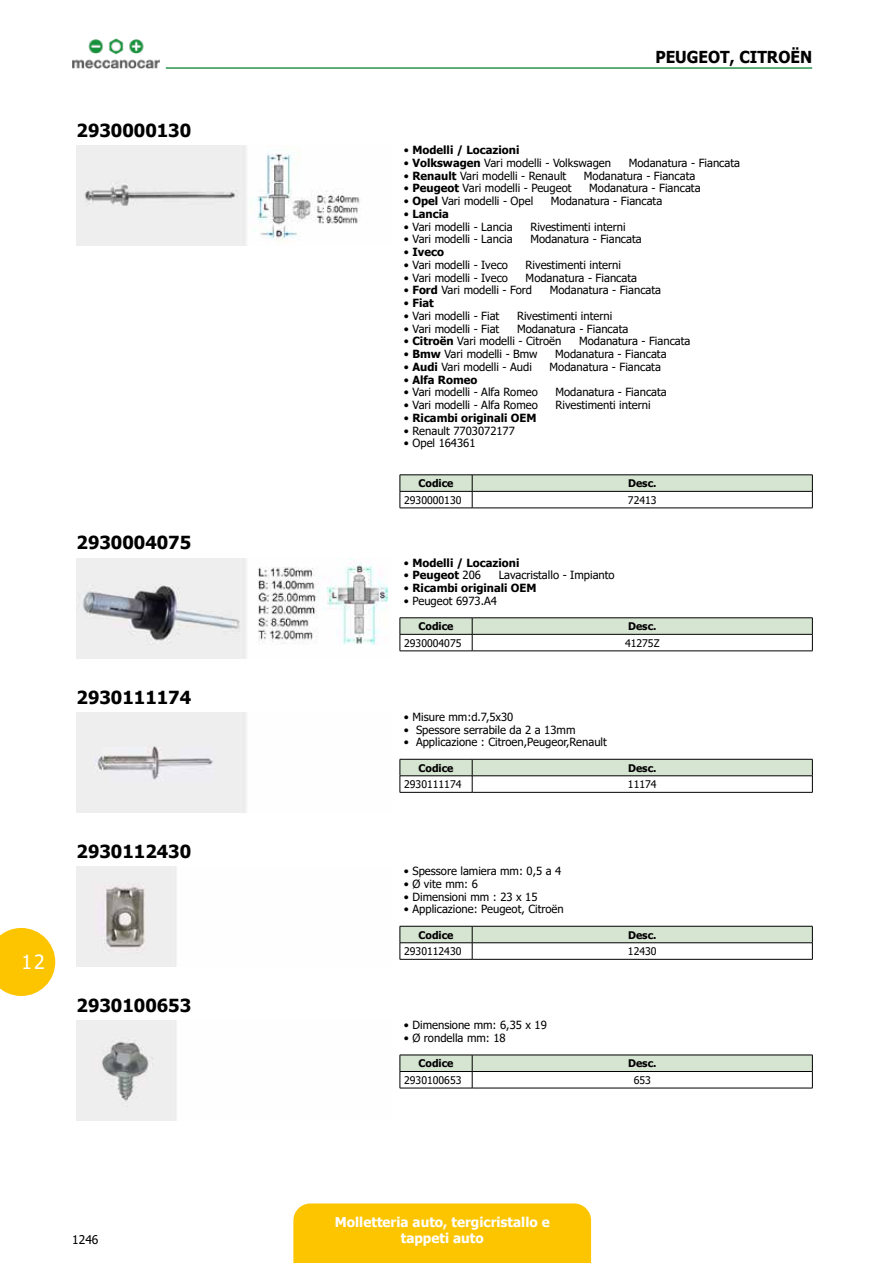
<style>
.page{position:relative;width:893px;height:1263px;background:#fff}
.page>*{position:absolute;margin:0;border:0;box-sizing:border-box;transform-origin:0 0}
.t1{font:19.5px "Tahoma";color:#fff}
.t2{font:700 18px "Tahoma";color:#000}
.t3{font:700 16.5px "Tahoma";color:#000;scale:.95 1}
.t4{font:700 13.5px/16.2px "Tahoma";color:#fff;text-align:center}
.t5{font:12px "Tahoma";color:#000}
.t6{font:11.25px "Tahoma";color:#000}
.t7{font:700 11.25px "Tahoma";color:#000}
.t8{font:10.5px "Tahoma";color:#000}
.t9{font:700 10.5px "Tahoma";color:#000}
.s1{font-weight:400}
.s2{font-weight:700}
</style>
<div class="page">
<div style="left:293px;top:1203px;width:298px;height:60px;background:#fdc500"></div>
<svg style="left:0;top:928px;width:55px;height:68px"></svg>
<img style="left:72px;top:38px;width:87px;height:31px">
<hr style="left:166px;top:67px;width:646px;height:2px;background:#28974e">
<img style="left:77px;top:146px;width:283px;height:100px">
<svg style="left:400px;top:475px;width:413px;height:33px"></svg>
<hr style="left:400px;top:508px;width:72px;height:1px;background:#000">
<hr style="left:472px;top:508px;width:341px;height:1px;background:#000">
<img style="left:77px;top:558px;width:312px;height:100px">
<hr style="left:400px;top:617px;width:72px;height:1px;background:#000">
<hr style="left:472px;top:617px;width:341px;height:1px;background:#000">
<svg style="left:400px;top:618px;width:413px;height:33px"></svg>
<hr style="left:400px;top:651px;width:72px;height:1px;background:#000">
<hr style="left:472px;top:651px;width:341px;height:1px;background:#000">
<img style="left:77px;top:712px;width:169px;height:100px">
<svg style="left:400px;top:759px;width:413px;height:33px"></svg>
<hr style="left:400px;top:792px;width:72px;height:1px;background:#000">
<hr style="left:472px;top:792px;width:341px;height:1px;background:#000">
<img style="left:77px;top:866px;width:100px;height:100px">
<svg style="left:400px;top:926px;width:413px;height:33px"></svg>
<hr style="left:400px;top:959px;width:72px;height:1px;background:#000">
<hr style="left:472px;top:959px;width:341px;height:1px;background:#000">
<img style="left:77px;top:1021px;width:100px;height:100px">
<svg style="left:400px;top:1055px;width:413px;height:33px"></svg>
<hr style="left:400px;top:1088px;width:72px;height:1px;background:#000">
<hr style="left:472px;top:1088px;width:341px;height:1px;background:#000">
<h2 class="t2" style="left:77px;top:118px;width:116px">2930000130</h2>
<h2 class="t2" style="left:77px;top:530px;width:116px">2930004075</h2>
<h2 class="t2" style="left:77px;top:684px;width:116px">2930111174</h2>
<h2 class="t2" style="left:77px;top:839px;width:116px">2930112430</h2>
<h1 class="t1" style="left:21px;top:949px;width:25px">12</h1>
<h2 class="t2" style="left:77px;top:993px;width:116px">2930100653</h2>
<p class="t5" style="left:72px;top:1231px;width:28px">1246</p>
<h3 class="t3" style="left:655px;top:45px;width:164px">Peug eot, Citroën</h3>
<p class="t7" style="left:404px;top:142px;width:117px"><span class="s1">•</span> Modelli / Locazioni</p>
<p class="t6" style="left:404px;top:155px;width:209px">• <span class="s2">Volkswagen</span> Vari modelli - Volkswagen</p>
<p class="t6" style="left:629px;top:155px;width:113px">Modanatura - Fiancata</p>
<p class="t6" style="left:404px;top:168px;width:164px">• <span class="s2">Renault</span> Vari modelli - Renault</p>
<p class="t6" style="left:584px;top:168px;width:113px">Modanatura - Fiancata</p>
<p class="t6" style="left:404px;top:181px;width:169px">• <span class="s2">Peugeot</span> Vari modelli - Peugeot</p>
<p class="t6" style="left:589px;top:181px;width:113px">Modanatura - Fiancata</p>
<p class="t6" style="left:404px;top:194px;width:131px">• <span class="s2">Opel</span> Vari modelli - Opel</p>
<p class="t6" style="left:551px;top:194px;width:113px">Modanatura - Fiancata</p>
<p class="t7" style="left:404px;top:206px;width:46px"><span class="s1">•</span> Lancia</p>
<p class="t6" style="left:404px;top:219px;width:110px">• Vari modelli - Lancia</p>
<p class="t6" style="left:530px;top:219px;width:97px">Rivestimenti interni</p>
<p class="t6" style="left:404px;top:232px;width:110px">• Vari modelli - Lancia</p>
<p class="t6" style="left:530px;top:232px;width:113px">Modanatura - Fiancata</p>
<p class="t7" style="left:404px;top:244px;width:42px"><span class="s1">•</span> Iveco</p>
<p class="t6" style="left:404px;top:257px;width:106px">• Vari modelli - Iveco</p>
<p class="t6" style="left:526px;top:257px;width:97px">Rivestimenti interni</p>
<p class="t6" style="left:404px;top:270px;width:106px">• Vari modelli - Iveco</p>
<p class="t6" style="left:526px;top:270px;width:113px">Modanatura - Fiancata</p>
<p class="t6" style="left:404px;top:283px;width:130px">• <span class="s2">Ford</span> Vari modelli - Ford</p>
<p class="t6" style="left:550px;top:283px;width:113px">Modanatura - Fiancata</p>
<p class="t7" style="left:404px;top:295px;width:31px"><span class="s1">•</span> Fiat</p>
<p class="t6" style="left:404px;top:308px;width:97px">• Vari modelli - Fiat</p>
<p class="t6" style="left:517px;top:308px;width:97px">Rivestimenti interni</p>
<p class="t6" style="left:404px;top:321px;width:97px">• Vari modelli - Fiat</p>
<p class="t6" style="left:517px;top:321px;width:113px">Modanatura - Fiancata</p>
<p class="t6" style="left:404px;top:334px;width:159px">• <span class="s2">Citroën</span> Vari modelli - Citroën</p>
<p class="t6" style="left:579px;top:334px;width:113px">Modanatura - Fiancata</p>
<p class="t6" style="left:404px;top:346px;width:135px">• <span class="s2">Bmw</span> Vari modelli - Bmw</p>
<p class="t6" style="left:555px;top:346px;width:113px">Modanatura - Fiancata</p>
<p class="t6" style="left:404px;top:359px;width:129px">• <span class="s2">Audi</span> Vari modelli - Audi</p>
<p class="t6" style="left:550px;top:359px;width:113px">Modanatura - Fiancata</p>
<p class="t7" style="left:404px;top:372px;width:75px"><span class="s1">•</span> Alfa Romeo</p>
<p class="t6" style="left:404px;top:385px;width:135px">• Vari modelli - Alfa Romeo</p>
<p class="t6" style="left:555px;top:385px;width:113px">Modanatura - Fiancata</p>
<p class="t6" style="left:404px;top:397px;width:135px">• Vari modelli - Alfa Romeo</p>
<p class="t6" style="left:555px;top:397px;width:97px">Rivestimenti interni</p>
<p class="t7" style="left:404px;top:410px;width:134px"><span class="s1">•</span> Ricambi originali OEM</p>
<p class="t6" style="left:404px;top:423px;width:112px">• Renault 7703072177</p>
<p class="t6" style="left:404px;top:436px;width:73px">• Opel 164361</p>
<p class="t9" style="left:418px;top:476px;width:37px">Codice</p>
<p class="t9" style="left:628px;top:476px;width:30px">Desc.</p>
<p class="t8" style="left:404px;top:493px;width:59px">2930000130</p>
<p class="t8" style="left:628px;top:493px;width:30px">72413</p>
<p class="t7" style="left:404px;top:555px;width:117px"><span class="s1">•</span> Modelli / Locazioni</p>
<p class="t7" style="left:404px;top:567px;width:79px"><span class="s1">•</span> Peugeot <span class="s1">206</span></p>
<p class="t6" style="left:499px;top:568px;width:118px">Lavacristallo - Impianto</p>
<p class="t7" style="left:404px;top:580px;width:134px"><span class="s1">•</span> Ricambi originali OEM</p>
<p class="t6" style="left:404px;top:593px;width:95px">• Peugeot 6973.A4</p>
<p class="t9" style="left:418px;top:619px;width:37px">Codice</p>
<p class="t9" style="left:628px;top:619px;width:30px">Desc.</p>
<p class="t8" style="left:404px;top:636px;width:59px">2930004075</p>
<p class="t8" style="left:625px;top:636px;width:36px">41275Z</p>
<p class="t6" style="left:404px;top:709px;width:111px">• Misure mm:d.7,5x30</p>
<p class="t6" style="left:404px;top:722px;width:173px">• Spessore serrabile da 2 a 13mm</p>
<p class="t6" style="left:404px;top:735px;width:204px">• Applicazione : Citroen,Peugeor,Renault</p>
<p class="t9" style="left:418px;top:760px;width:37px">Codice</p>
<p class="t9" style="left:628px;top:760px;width:30px">Desc.</p>
<p class="t8" style="left:404px;top:777px;width:59px">2930111174</p>
<p class="t8" style="left:628px;top:777px;width:30px">11174</p>
<p class="t6" style="left:404px;top:863px;width:159px">• Spessore lamiera mm: 0,5 a 4</p>
<p class="t6" style="left:404px;top:876px;width:75px">• Ø vite mm: 6</p>
<p class="t6" style="left:404px;top:889px;width:135px">• Dimensioni mm : 23 x 15</p>
<p class="t6" style="left:404px;top:902px;width:161px">• Applicazione: Peugeot, Citroën</p>
<p class="t9" style="left:418px;top:927px;width:37px">Codice</p>
<p class="t9" style="left:628px;top:927px;width:30px">Desc.</p>
<p class="t8" style="left:404px;top:944px;width:59px">2930112430</p>
<p class="t8" style="left:628px;top:944px;width:30px">12430</p>
<p class="t6" style="left:404px;top:1018px;width:144px">• Dimensione mm: 6,35 x 19</p>
<p class="t6" style="left:404px;top:1030px;width:103px">• Ø rondella mm: 18</p>
<p class="t9" style="left:418px;top:1056px;width:37px">Codice</p>
<p class="t9" style="left:628px;top:1056px;width:30px">Desc.</p>
<p class="t8" style="left:404px;top:1073px;width:59px">2930100653</p>
<p class="t8" style="left:634px;top:1073px;width:19px">653</p>
<p class="t4" style="left:335px;top:1214px;width:216px">Molletteria auto, tergicristallo e tappeti auto</p>
</div>
